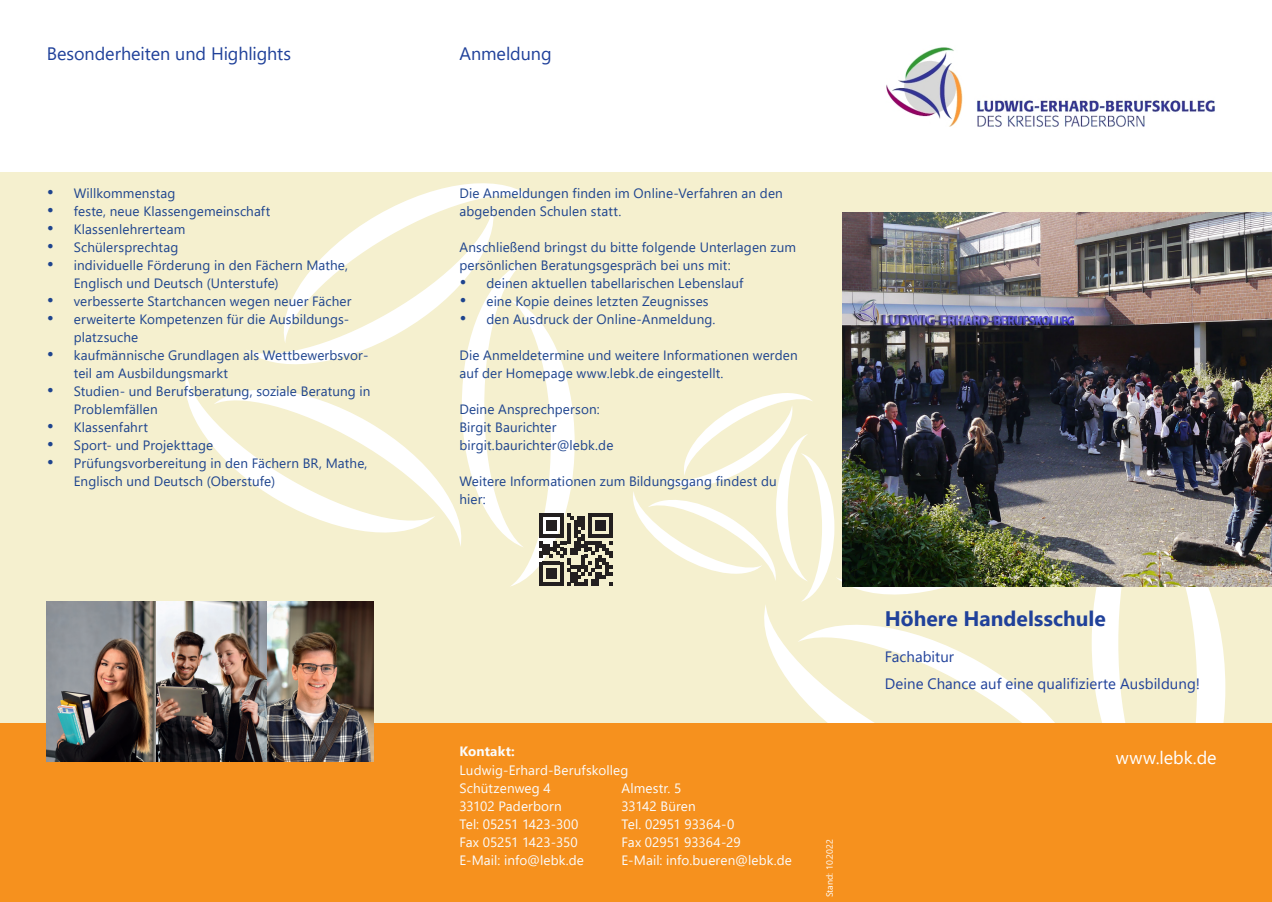
<style>
.page{position:relative;width:1272px;height:902px;background:#fff}
.page>*{position:absolute;margin:0;border:0;box-sizing:border-box;transform-origin:0 0}
.t1{font:700 21px "Segoe UI";color:#20419a}
.t2{font:18px "Segoe UI";letter-spacing:-.005em;color:#20419a}
.t3{font:18px "Segoe UI";color:#fff}
.Absatzformat_1{font:15px "Segoe UI";letter-spacing:.005em;color:#20419a}
.t4{font:13.5px/18px "Segoe UI";letter-spacing:.01em;color:#1e448e}
.t5{font:13.5px "Segoe UI";letter-spacing:.005em;color:#fbfcfd}
.t6{font:700 13.5px "Segoe UI";letter-spacing:.01em;color:#fbfcfd}
.t7{font:9px "Segoe UI";color:#fff}
.s1{font-size:18px}
</style>
<div class="page">
<div style="left:0;top:173px;width:1271px;height:553px;background:#f5f0cf"></div>
<div style="left:0;top:723px;width:1271px;height:178px;background:#f6911e"></div>
<svg style="left:633px;top:393px;width:592px;height:330px"></svg>
<img style="left:842px;top:213px;width:429px;height:373px">
<img style="left:886px;top:47px;width:329px;height:80px">
<svg style="left:185px;top:183px;width:427px;height:403px"></svg>
<img style="left:47px;top:601px;width:326px;height:160px">
<p class="t2" style="left:47px;top:37px;width:246px">Besonderheiten und Highlights</p>
<p class="t4" style="left:47px;top:183px;width:130px"><span class="s1">•</span> Willkommenstag</p>
<p class="t4" style="left:47px;top:201px;width:225px"><span class="s1">•</span> feste, neue Klassengemeinschaft</p>
<p class="t4" style="left:47px;top:219px;width:140px"><span class="s1">•</span> Klassenlehrerteam</p>
<p class="t4" style="left:47px;top:237px;width:133px"><span class="s1">•</span> Schülersprechtag</p>
<p class="t4" style="left:74px;top:255px;width:276px;text-indent:-27px"><span class="s1">•</span> individuelle Förderung in den Fächern Mathe,<br>Englisch und Deutsch (Unterstufe)</p>
<p class="t4" style="left:47px;top:291px;width:306px"><span class="s1">•</span> verbesserte Startchancen wegen neuer Fächer</p>
<p class="t4" style="left:74px;top:309px;width:277px;text-indent:-27px"><span class="s1">•</span> erweiterte Kompetenzen für die Ausbildungs&shy;platzsuche</p>
<p class="t4" style="left:74px;top:345px;width:296px;text-indent:-27px"><span class="s1">•</span> kaufmännische Grundlagen als Wettbewerbsvor&shy;teil am Ausbildungsmarkt</p>
<p class="t4" style="left:74px;top:381px;width:298px;text-indent:-27px"><span class="s1">•</span> Studien- und Berufsberatung, soziale Beratung in<br>Problemfällen</p>
<p class="t4" style="left:47px;top:417px;width:103px"><span class="s1">•</span> Klassenfahrt</p>
<p class="t4" style="left:47px;top:435px;width:168px"><span class="s1">•</span> Sport- und Projekttage</p>
<p class="t4" style="left:74px;top:453px;width:295px;text-indent:-27px"><span class="s1">•</span> Prüfungsvorbereitung in den Fächern BR, Mathe,<br>Englisch und Deutsch (Oberstufe)</p>
<p class="t2" style="left:459px;top:37px;width:94px">Anmeldung</p>
<p class="t4" style="left:459px;top:183px;width:325px">Die Anmeldungen finden im Online-Verfahren an den abgebenden Schulen statt.</p>
<p class="t4" style="left:459px;top:237px;width:338px">Anschließend bringst du bitte folgende Unterlagen zum persönlichen Beratungsgespräch bei uns mit:</p>
<p class="t4" style="left:459px;top:273px;width:285px"><span class="s1">•</span> deinen aktuellen tabellarischen Lebenslauf</p>
<p class="t4" style="left:459px;top:291px;width:251px"><span class="s1">•</span> eine Kopie deines letzten Zeugnisses</p>
<p class="t4" style="left:459px;top:309px;width:257px"><span class="s1">•</span> den Ausdruck der Online-Anmeldung.</p>
<p class="t4" style="left:459px;top:345px;width:340px">Die Anmeldetermine und weitere Informationen werden auf der Homepage www.lebk.de eingestellt.</p>
<p class="t4" style="left:459px;top:399px;width:142px">Deine Ansprechperson:</p>
<p class="t4" style="left:459px;top:417px;width:99px">Birgit Baurichter</p>
<p class="t4" style="left:459px;top:435px;width:155px">birgit.baurichter@lebk.de</p>
<p class="t4" style="left:459px;top:471px;width:319px">Weitere Informationen zum Bildungsgang findest du hier:</p>
<p class="t6" style="left:459px;top:738px;width:57px">Kontakt:</p>
<p class="t5" style="left:459px;top:756px;width:170px">Ludwig-Erhard-Berufskolleg</p>
<p class="t5" style="left:459px;top:774px;width:93px">Schützenweg 4</p>
<p class="t5" style="left:621px;top:774px;width:61px">Almestr. 5</p>
<p class="t5" style="left:459px;top:792px;width:104px">33102 Paderborn</p>
<p class="t5" style="left:621px;top:792px;width:76px">33142 Büren</p>
<p class="t5" style="left:459px;top:810px;width:120px">Tel: 05251 1423-300</p>
<p class="t5" style="left:621px;top:810px;width:114px">Tel. 02951 93364-0</p>
<p class="t5" style="left:459px;top:828px;width:120px">Fax 05251 1423-350</p>
<p class="t5" style="left:621px;top:828px;width:121px">Fax 02951 93364-29</p>
<p class="t5" style="left:459px;top:846px;width:126px">E-Mail: info@lebk.de</p>
<p class="t5" style="left:621px;top:846px;width:172px">E-Mail: info.bueren@lebk.de</p>
<p class="t7" style="left:821px;top:897px;width:59px;rotate:-90deg">Stand: 10.2022</p>
<p class="t1" style="left:884px;top:599px;width:222px">Höhere Handelsschule</p>
<p class="Absatzformat_1" style="left:884px;top:642px;width:71px">Fachabitur</p>
<p class="Absatzformat_1" style="left:884px;top:669px;width:316px">Deine Chance auf eine qualifizierte Ausbildung!</p>
<p class="t3" style="left:1115px;top:740px;width:102px">www.lebk.de</p>
</div>
